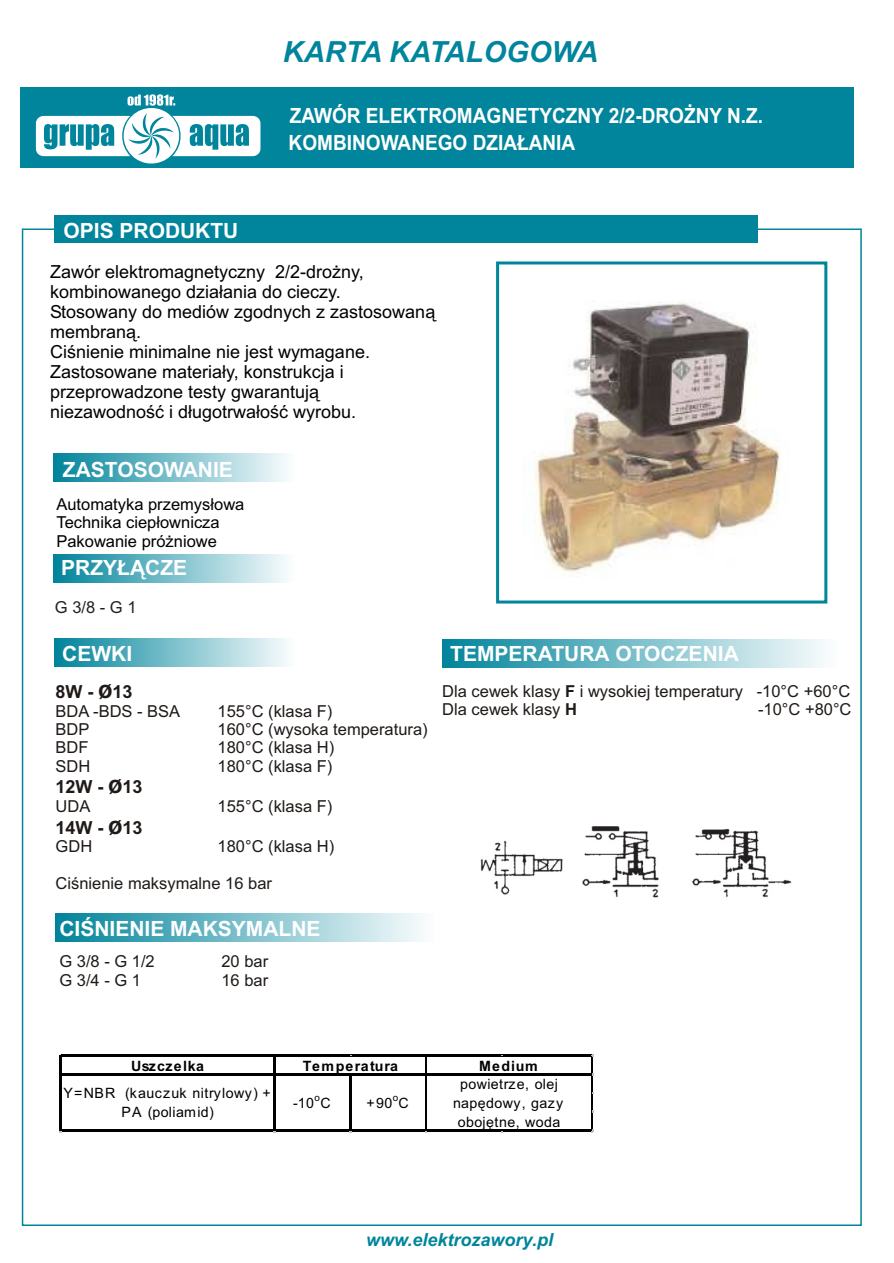
<style>
.page{position:relative;width:894px;height:1263px;background:#fff}
.page>*{position:absolute;margin:0;border:0;box-sizing:border-box;transform-origin:0 0}
.t1{font:italic 700 29.1px "Arial";color:#00859c}
.t2{font:700 21px "Arial";color:#fff}
.t3{font:700 21px "Arial";color:#fff;scale:.91 1}
.t4{font:18px/20.1px "Arial";color:#000}
.t5{font:italic 700 18px "Arial";color:#00859c}
.t6{font:700 18px "Arial";color:#1f1a17}
.t7{font:16.5px/18.5px "Arial";color:#1f1a17}
.t8{font:16.5px/18.5px "Arial";color:#000}
.t9{font:16.5px "Arial";color:#241f21}
.t10{font:14.25px/18.6px "Arial";letter-spacing:.025em;color:#000;text-align:center}
.t11{font:700 14.25px "Arial";letter-spacing:.055em;color:#000}
.t12{font:9.9px "Arial";color:#000}
.s1{font-family:"Tahoma"}
.s2{font-weight:700}
</style>
<div class="page">
<div style="left:21px;top:88px;width:833px;height:80px;background:#00859c"></div>
<div style="left:54px;top:215px;width:703px;height:28px;background:#00859c"></div>
<svg style="left:36px;top:94px;width:224px;height:70px"></svg>
<div style="left:496px;top:261px;width:331px;height:343px;border:3px solid #00859c"></div>
<div style="left:54px;top:453px;width:241px;height:28px;background:linear-gradient(to right,#00849b,#fdfefe)"></div>
<div style="left:54px;top:555px;width:241px;height:27px;background:linear-gradient(to right,#00849b,#fdfefe)"></div>
<div style="left:54px;top:639px;width:241px;height:28px;background:linear-gradient(to right,#00849b,#fcfefe)"></div>
<div style="left:56px;top:914px;width:379px;height:28px;background:linear-gradient(to right,#00849b,#fdfefe)"></div>
<div style="left:442px;top:640px;width:395px;height:27px;background:linear-gradient(to right,#00849b,#fcfefe)"></div>
<img style="left:533px;top:301px;width:247px;height:272px">
<img style="left:480px;top:826px;width:312px;height:72px">
<hr style="left:61px;top:1055px;width:532px;height:2px;background:#000">
<hr style="left:61px;top:1074px;width:532px;height:1px;background:#000">
<hr style="left:60px;top:1055px;width:1px;height:76px;background:#000">
<hr style="left:274px;top:1057px;width:2px;height:74px;background:#000">
<hr style="left:349px;top:1075px;width:2px;height:56px;background:#000">
<hr style="left:425px;top:1057px;width:1px;height:74px;background:#000">
<hr style="left:426px;top:1057px;width:1px;height:74px;background:#000">
<hr style="left:61px;top:1129px;width:532px;height:2px;background:#000">
<hr style="left:591px;top:1057px;width:1px;height:74px;background:#000">
<hr style="left:592px;top:1057px;width:1px;height:74px;background:#000">
<h1 class="t1" style="left:283px;top:41px;width:317px">KARTA KATALOGOWA</h1>
<p class="t3" style="left:290px;top:107px;width:522px">ZAWÓR ELEKTROMAGNETYCZNY 2/2-DRO¯NY N.Z.</p>
<p class="t2" style="left:64px;top:222px;width:176px">OPIS PRODUKTU</p>
<p class="t3" style="left:289px;top:135px;width:317px">KOMBINOWANEGO DZIA£ANIA</p>
<p class="t4" style="left:50px;top:263px;width:387px">Zawór elektromagnetyczny 2/2-dro¿ny, kombinowanego dzia³ania do cieczy.<br>Stosowany do mediów zgodnych z zastosowan¹ membran¹.<br>Ciœnienie minimalne nie jest wymagane.<br>Zastosowane materia³y, konstrukcja i przeprowadzone testy gwarantuj¹ niezawodnoœæ i d³ugotrwa³oœæ wyrobu.</p>
<p class="t2" style="left:63px;top:462px;width:171px">ZASTOSOWANIE</p>
<p class="t8" style="left:56px;top:496px;width:189px">Automatyka przemys³owa<br>Technika ciep³ownicza<br>Pakowanie pró¿niowe</p>
<p class="t2" style="left:61px;top:560px;width:127px">PRZY£¥CZE</p>
<p class="t9" style="left:55px;top:601px;width:83px">G 3/8 - G 1</p>
<p class="t2" style="left:62px;top:645px;width:71px">CEWKI</p>
<p class="t6" style="left:56px;top:685px;width:78px">8W - <span class="s1">¨</span>13</p>
<p class="t7" style="left:56px;top:703px;width:126px">BDA -BDS - BSA</p>
<p class="t7" style="left:218px;top:703px;width:116px">155°C (klasa F)</p>
<p class="t7" style="left:56px;top:722px;width:35px">BDP</p>
<p class="t7" style="left:218px;top:722px;width:212px">160°C (wysoka temperatura)</p>
<p class="t7" style="left:56px;top:740px;width:34px">BDF</p>
<p class="t7" style="left:218px;top:740px;width:118px">180°C (klasa H)</p>
<p class="t7" style="left:56px;top:758px;width:36px">SDH</p>
<p class="t7" style="left:218px;top:758px;width:116px">180°C (klasa F)</p>
<p class="t6" style="left:56px;top:780px;width:88px">12W - <span class="s1">¨</span>13</p>
<p class="t7" style="left:56px;top:799px;width:36px">UDA</p>
<p class="t7" style="left:218px;top:799px;width:116px">155°C (klasa F)</p>
<p class="t6" style="left:56px;top:821px;width:88px">14W - <span class="s1">¨</span>13</p>
<p class="t7" style="left:56px;top:839px;width:38px">GDH</p>
<p class="t7" style="left:218px;top:839px;width:118px">180°C (klasa H)</p>
<p class="t7" style="left:56px;top:876px;width:218px">Ciœnienie maksymalne 16 bar</p>
<p class="t2" style="left:59px;top:921px;width:263px">CIŒNIENIE MAKSYMALNE</p>
<p class="t7" style="left:59px;top:954px;width:97px">G 3/8 - G 1/2</p>
<p class="t7" style="left:221px;top:954px;width:48px">20 bar</p>
<p class="t7" style="left:59px;top:972px;width:83px">G 3/4 - G 1</p>
<p class="t7" style="left:221px;top:972px;width:48px">16 bar</p>
<p class="t2" style="left:450px;top:646px;width:290px">TEMPERATURA OTOCZENIA</p>
<p class="t7" style="left:442px;top:683px;width:410px">Dla cewek klasy <span class="s2">F</span> i wysokiej temperatury -10°C +60°C<br>Dla cewek klasy <span class="s2">H</span></p>
<p class="t7" style="left:758px;top:701px;width:95px">-10°C +80°C</p>
<p class="t11" style="left:131px;top:1060px;width:75px">Uszczelka</p>
<p class="t10" style="left:64px;top:1085px;width:209px">Y=NBR (kauczuk nitrylowy) +<br>PA (poliamid)</p>
<p class="t11" style="left:303px;top:1060px;width:97px">Temperatura</p>
<p class="t11" style="left:479px;top:1060px;width:60px">Medium</p>
<p class="t10" style="left:453px;top:1076px;width:112px">powietrze, olej napêdowy, gazy obojêtne, woda</p>
<p class="t12" style="left:315px;top:1094px;width:7px">o</p>
<p class="t12" style="left:393px;top:1094px;width:7px">o</p>
<p class="t10" style="left:293px;top:1095px;width:39px">-10 C</p>
<p class="t10" style="left:367px;top:1095px;width:44px">+90 C</p>
<p class="t5" style="left:366px;top:1233px;width:188px">www.elektrozawory.pl</p>
</div>
